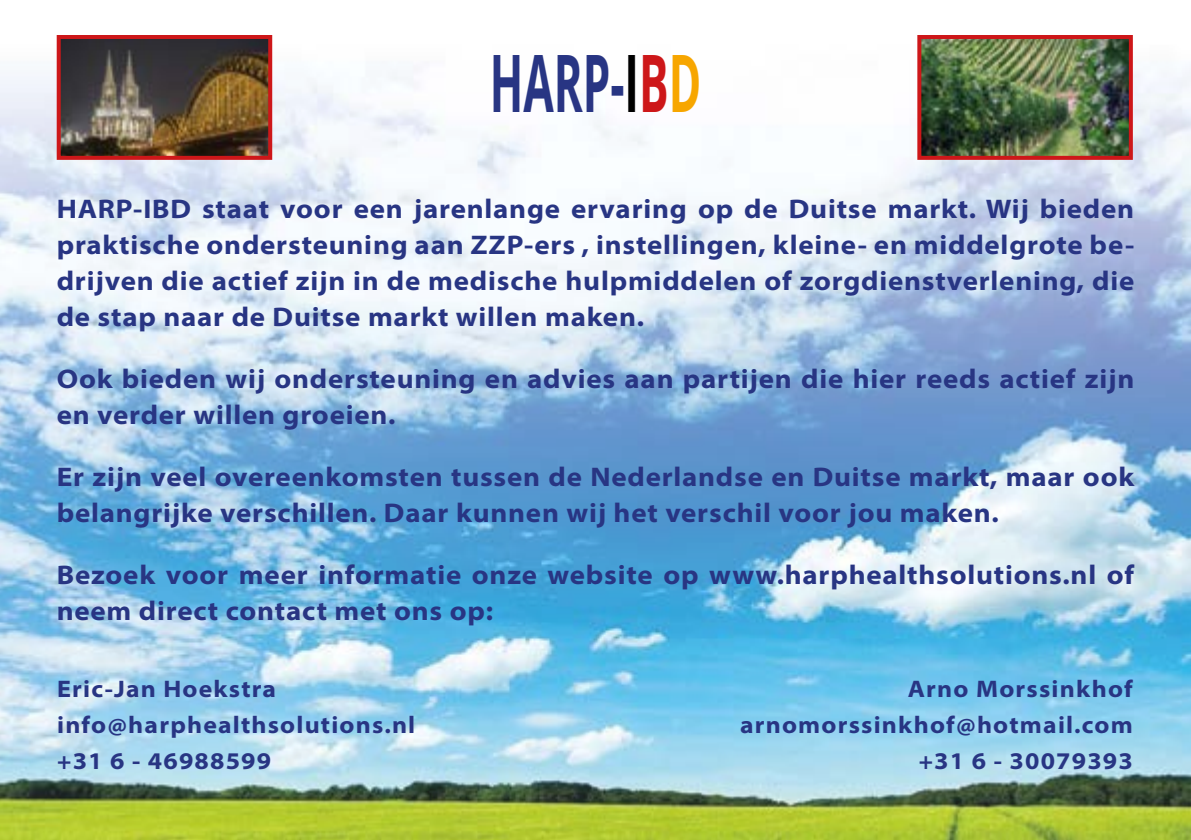
<style>
.page{position:relative;width:1191px;height:840px;background:#fff}
.page>*{position:absolute;margin:0;border:0;box-sizing:border-box;transform-origin:0 0}
.t1{font:700 79.2px "Open Sans";color:#283583;scale:.56 1}
.t2{font:700 semi-expanded 27px/36px "Myriad Pro";letter-spacing:.03em;color:#283583}
.t3{font:700 semi-expanded 24px/36px "Myriad Pro";letter-spacing:.05em;color:#283583}
.s1{color:#000}
.s2{color:#cd1719}
.s3{color:#f7a600}
</style>
<div class="page">
<img style="left:0;top:35px;width:1191px;height:804px">
<img style="left:62px;top:40px;width:205px;height:115px">
<div style="left:57px;top:35px;width:215px;height:125px;border:4px solid #cd1719"></div>
<img style="left:922px;top:40px;width:205px;height:115px">
<div style="left:917px;top:35px;width:215px;height:125px;border:4px solid #cd1719"></div>
<h1 class="t1" style="left:489px;top:27px;width:379px">HARP-<span class="s1">I</span><span class="s2">B</span><span class="s3">D</span></h1>
<p class="t2" style="left:57px;top:189px;width:1079px;text-align:justify">HARP-IBD staat voor een jarenlange ervaring op de Duitse markt. Wij bieden praktische ondersteuning aan ZZP-ers , instellingen, kleine- en middelgrote be&shy;drijven die actief zijn in de medische hulpmiddelen of zorgdienstverlening, die de stap naar de Duitse markt willen maken.</p>
<p class="t2" style="left:57px;top:359px;width:1079px">Ook bieden wij ondersteuning en advies aan partijen die hier reeds actief zijn en verder willen groeien.</p>
<p class="t2" style="left:57px;top:457px;width:1079px">Er zijn veel overeenkomsten tussen de Nederlandse en Duitse markt, maar ook belangrijke verschillen. Daar kunnen wij het verschil voor jou maken.</p>
<p class="t2" style="left:57px;top:555px;width:1079px">Bezoek voor meer informatie onze website op www.harphealthsolutions.nl of neem direct contact met ons op:</p>
<p class="t3" style="left:57px;top:669px;width:359px">Eric-Jan Hoekstra info@harphealthsolutions.nl +31 6 - 46988599</p>
<p class="t3" style="left:740px;top:669px;width:394px;text-align:right">Arno Morssinkhof arnomorssinkhof@hotmail.com +31 6 - 30079393</p>
</div>
